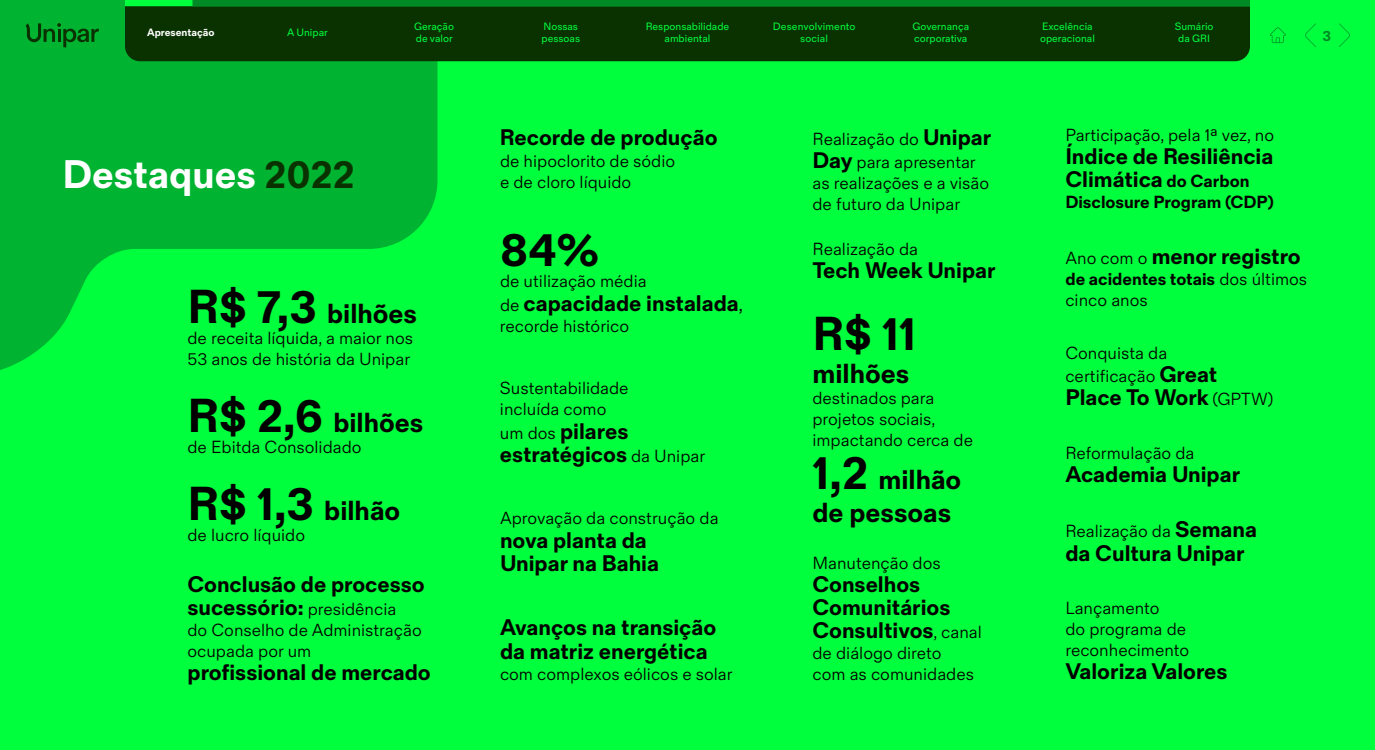
<style>
.page{position:relative;width:1375px;height:750px;background:#00ff3c}
.page>*{position:absolute;margin:0;border:0;box-sizing:border-box;transform-origin:0 0}
.t1{font:700 47.5px "Fold Grotesque Pro";color:#000}
.t2{font:700 39.75px "Fold Grotesque Pro";color:#fff}
.t3{font:700 27.5px/32.8px "Fold Grotesque Pro";color:#000}
.t4{font:700 22.5px/23.6px "Fold Grotesque Pro";color:#000}
.t5{font:300 17.5px/21px "Fold Grotesque Pro";color:#000}
.t6{font:700 17.5px "Fold Grotesque Pro";color:#000}
.t7{font:700 15px "Fold Grotesque Pro";color:#008a26}
.t8{font:10.62px/12.5px "Fold Grotesque Pro";color:#00ff3c}
.t9{font:700 10.62px "Fold Grotesque Pro";color:#fff}
.s1{color:#0a3200}
.s2{font-size:47.5px}
.s3{font-weight:300;font-size:17.5px}
.s4{font-weight:400;font-size:17.5px}
.s5{font-weight:700;font-size:22.5px}
.s6{font-size:17.5px}
.s7{font-weight:700}
</style>
<div class="page">
<svg style="left:0;top:0;width:438px;height:370px;fill:#00b432"></svg>
<div style="left:125px;top:6px;width:1125px;height:55px;background:#0a3200"></div>
<svg style="left:26px;top:23px;width:73px;height:24px;background:#028c22"></svg>
<div style="left:125px;top:0;width:1125px;height:6px;background:#00ff3c"></div>
<div style="left:192px;top:0;width:1058px;height:6px;background:#008a26"></div>
<svg style="left:1339px;top:23px;width:11px;height:24px"></svg>
<svg style="left:1305px;top:23px;width:11px;height:24px"></svg>
<div style="left:128px;top:20px;width:109px;height:23px;background:#0a3200"></div>
<div style="left:253px;top:20px;width:109px;height:23px;background:#0a3200"></div>
<div style="left:381px;top:20px;width:109px;height:23px;background:#0a3200"></div>
<div style="left:506px;top:20px;width:109px;height:23px;background:#0a3200"></div>
<div style="left:633px;top:20px;width:109px;height:23px;background:#0a3200"></div>
<div style="left:760px;top:20px;width:109px;height:23px;background:#0a3200"></div>
<div style="left:887px;top:20px;width:109px;height:23px;background:#0a3200"></div>
<div style="left:1013px;top:20px;width:109px;height:23px;background:#0a3200"></div>
<div style="left:1138px;top:20px;width:110px;height:23px;background:#0a3200"></div>
<svg style="left:1270px;top:27px;width:16px;height:17px"></svg>
<p class="t9" style="left:147px;top:26px;width:69px">Apresentação</p>
<p class="t8" style="left:287px;top:26px;width:42px">A Unipar</p>
<p class="t8" style="left:414px;top:20px;width:41px">Geração de valor</p>
<p class="t8" style="left:542px;top:20px;width:40px">Nossas pessoas</p>
<p class="t8" style="left:646px;top:20px;width:85px;text-align:center">Responsabilidade ambiental</p>
<p class="t8" style="left:773px;top:20px;width:84px;text-align:center">Desenvolvimento social</p>
<p class="t8" style="left:913px;top:20px;width:58px">Governança corporativa</p>
<p class="t8" style="left:1040px;top:20px;width:56px">Excelência operacional</p>
<p class="t8" style="left:1175px;top:20px;width:40px;text-align:center">Sumário da GRI</p>
<p class="t7" style="left:1323px;top:26px;width:10px">3</p>
<h2 class="t2" style="left:62px;top:149px;width:294px">Destaques <span class="s1">2022</span></h2>
<h3 class="t3" style="left:188px;top:297px;width:231px"><span class="s2">R$ 7,3</span> bilhões</h3>
<p class="t5" style="left:188px;top:327px;width:227px">de receita líquida, a maior nos<br>53 anos de história da Unipar</p>
<h3 class="t3" style="left:188px;top:407px;width:237px"><span class="s2">R$ 2,6</span> bilhões</h3>
<p class="t5" style="left:188px;top:437px;width:176px">de Ebitda Consolidado</p>
<h3 class="t3" style="left:188px;top:495px;width:214px"><span class="s2">R$ 1,3</span> bilhão</h3>
<p class="t5" style="left:188px;top:525px;width:119px">de lucro líquido</p>
<p class="t4" style="left:188px;top:573px;width:239px;line-height:23.2px">Conclusão de processo sucessório: <span class="s3">presidência</span></p>
<p class="t5" style="left:188px;top:620px;width:236px">do Conselho de Administração ocupada por um</p>
<p class="t4" style="left:188px;top:661px;width:245px">profissional de mercado</p>
<p class="t4" style="left:500px;top:126px;width:219px">Recorde de produção</p>
<p class="t5" style="left:500px;top:150px;width:177px;line-height:21.4px">de hipoclorito de sódio e de cloro líquido</p>
<h1 class="t1" style="left:500px;top:220px;width:100px">84%</h1>
<p class="t5" style="left:500px;top:271px;width:148px">de utilização média</p>
<p class="t4" style="left:500px;top:292px;width:244px"><span class="s3">de</span> capacidade instalada<span class="s4">,</span></p>
<p class="t5" style="left:500px;top:316px;width:131px">recorde histórico</p>
<p class="t5" style="left:500px;top:377px;width:130px;line-height:21.4px">Sustentabilidade incluída como</p>
<p class="t4" style="left:500px;top:420px;width:207px"><span class="s3">um dos</span> pilares estratégicos <span class="s3">da Unipar</span></p>
<p class="t5" style="left:500px;top:508px;width:220px">Aprovação da construção da</p>
<p class="t4" style="left:500px;top:528px;width:161px">nova planta da<br>Unipar na Bahia</p>
<p class="t4" style="left:500px;top:616px;width:218px">Avanços na transição da matriz energética</p>
<p class="t5" style="left:500px;top:664px;width:234px">com complexos eólicos e solar</p>
<p class="t5" style="left:812px;top:128px;width:180px;line-height:23.2px">Realização do <span class="s5">Unipar<br>Day</span> para apresentar</p>
<p class="t5" style="left:813px;top:173px;width:178px">as realizações e a visão de futuro da Unipar</p>
<p class="t5" style="left:813px;top:239px;width:107px">Realização da</p>
<p class="t4" style="left:812px;top:259px;width:185px">Tech Week Unipar</p>
<h1 class="t1" style="left:812px;top:304px;width:105px">R$ 11</h1>
<h3 class="t3" style="left:812px;top:358px;width:98px">milhões</h3>
<p class="t5" style="left:812px;top:388px;width:162px">destinados para projetos sociais, impactando cerca de</p>
<h3 class="t3" style="left:812px;top:464px;width:150px"><span class="s2">1,2</span> milhão de pessoas</h3>
<p class="t5" style="left:812px;top:553px;width:130px">Manutenção dos</p>
<p class="t4" style="left:812px;top:574px;width:171px;line-height:23px">Conselhos<br>Comunitários<br>Consultivos<span class="s3">, canal</span></p>
<p class="t5" style="left:813px;top:643px;width:163px">de diálogo direto com as comunidades</p>
<p class="t5" style="left:1065px;top:124px;width:210px">Participação, pela 1ª vez, no</p>
<p class="t4" style="left:1065px;top:145px;width:209px;line-height:23.2px">Índice de Resiliência<br>Climática <span class="s6">do Carbon</span></p>
<p class="t6" style="left:1065px;top:191px;width:210px">Disclosure Program (CDP)</p>
<p class="t4" style="left:1065px;top:245px;width:237px"><span class="s3">Ano com o</span> menor registro</p>
<p class="t5" style="left:1065px;top:268px;width:243px"><span class="s7">de acidentes totais</span> dos últimos cinco anos</p>
<p class="t5" style="left:1065px;top:341px;width:153px;line-height:23.2px">Conquista da certificação <span class="s5">Great</span></p>
<p class="t4" style="left:1065px;top:386px;width:209px">Place To Work <span class="s3">(GPTW)</span></p>
<p class="t5" style="left:1065px;top:442px;width:131px">Reformulação da</p>
<p class="t4" style="left:1065px;top:463px;width:176px">Academia Unipar</p>
<p class="t5" style="left:1065px;top:521px;width:193px">Realização da <span class="s5">Semana</span></p>
<p class="t4" style="left:1065px;top:542px;width:181px">da Cultura Unipar</p>
<p class="t5" style="left:1065px;top:598px;width:125px">Lançamento<br>do programa de reconhecimento</p>
<p class="t4" style="left:1065px;top:660px;width:164px">Valoriza Valores</p>
</div>
